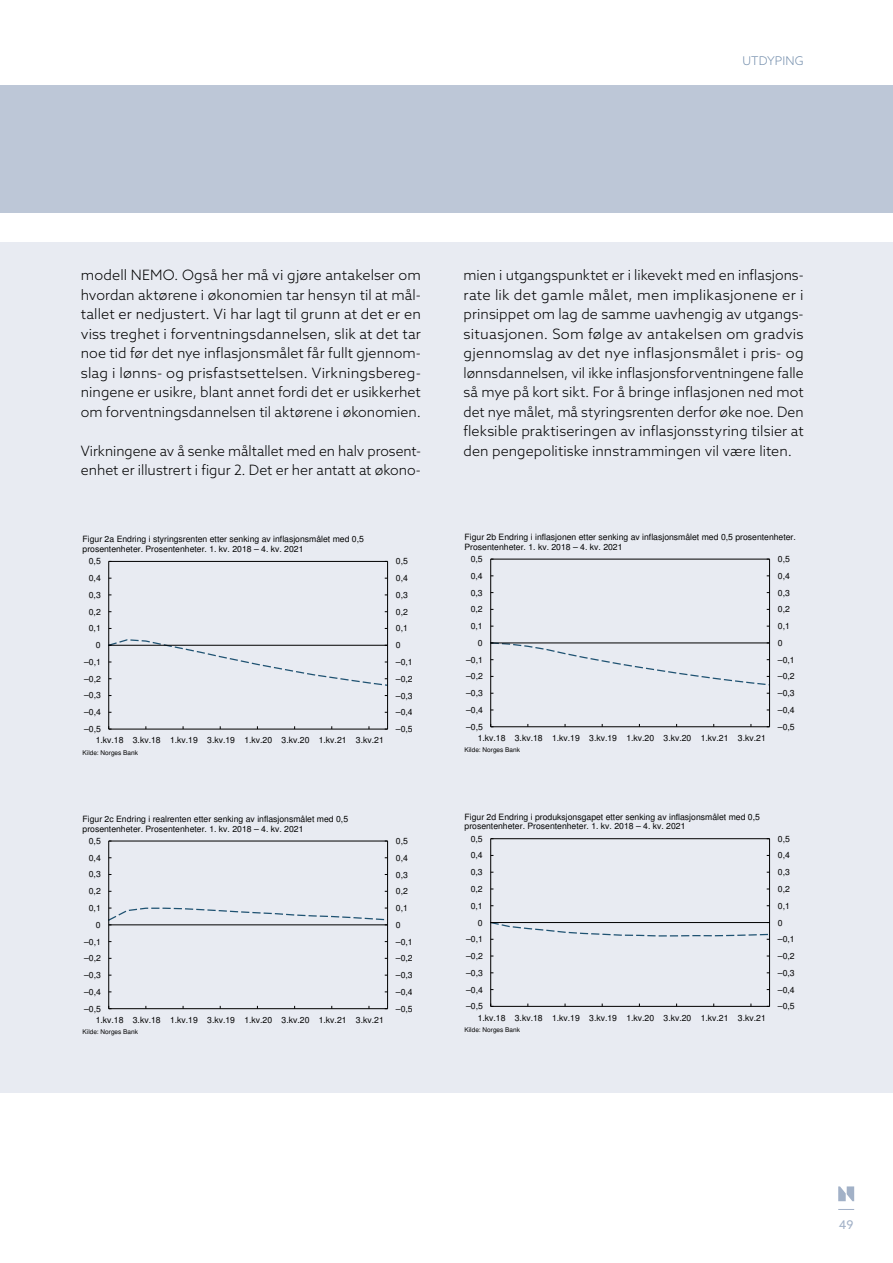
<style>
.page{position:relative;width:893px;height:1263px;background:#fff}
.page>*{position:absolute;margin:0;border:0;box-sizing:border-box;transform-origin:0 0}
.t1{font:300 14.25px/19.5px "Azo Sans";letter-spacing:.005em;color:#000}
.t2{font:300 12px "Azo Sans";letter-spacing:.015em;color:#758fad}
.t3{font:12px "Azo Sans";color:#a2b1c7}
.t4{font:8.7px/9.9px "Helvetica";color:#000}
.t5{font:6.45px "Helvetica";color:#000}
</style>
<div class="page">
<div style="left:0;top:85px;width:893px;height:128px;background:#bdc7d7"></div>
<div style="left:0;top:242px;width:893px;height:851px;background:#e8ebf2"></div>
<img style="left:109px;top:562px;width:278px;height:167px">
<hr style="left:109px;top:729px;width:279px;height:1px;background:#000">
<hr style="left:108px;top:561px;width:1px;height:168px;background:#000">
<hr style="left:109px;top:561px;width:279px;height:1px;background:#000">
<hr style="left:387px;top:561px;width:1px;height:168px;background:#000">
<svg style="left:108px;top:638px;width:281px;height:49px"></svg>
<img style="left:109px;top:842px;width:278px;height:166px">
<hr style="left:109px;top:1008px;width:279px;height:1px;background:#000">
<hr style="left:108px;top:841px;width:1px;height:168px;background:#000">
<hr style="left:109px;top:841px;width:279px;height:1px;background:#000">
<hr style="left:387px;top:841px;width:1px;height:168px;background:#000">
<svg style="left:108px;top:907px;width:281px;height:18px"></svg>
<hr style="left:491px;top:726px;width:278px;height:1px;background:#000">
<hr style="left:490px;top:559px;width:1px;height:168px;background:#000">
<hr style="left:491px;top:559px;width:278px;height:1px;background:#000">
<hr style="left:769px;top:559px;width:1px;height:168px;background:#000">
<svg style="left:490px;top:642px;width:281px;height:44px"></svg>
<img style="left:491px;top:839px;width:278px;height:167px">
<hr style="left:491px;top:1006px;width:278px;height:1px;background:#000">
<hr style="left:490px;top:839px;width:1px;height:167px;background:#000">
<hr style="left:491px;top:838px;width:278px;height:1px;background:#000">
<hr style="left:769px;top:839px;width:1px;height:167px;background:#000">
<svg style="left:490px;top:921px;width:281px;height:19px"></svg>
<svg style="left:838px;top:1209px;width:16px;height:1px"></svg>
<svg style="left:838px;top:1186px;width:16px;height:15px"></svg>
<h2 class="t2" style="left:742px;top:53px;width:63px">Utdyping</h2>
<p class="t1" style="left:81px;top:265px;width:342px">modell NEMO. Også her må vi gjøre antakelser om hvordan aktørene i økonomien tar hensyn til at mål&shy;tallet er nedjustert. Vi har lagt til grunn at det er en viss treghet i forventningsdannelsen, slik at det tar noe tid før det nye inflasjonsmålet får fullt gjennom&shy;slag i lønns- og prisfastsettelsen. Virkningsbereg&shy;ningene er usikre, blant annet fordi det er usikkerhet om forventningsdannelsen til aktørene i økonomien.</p>
<h1 class="t1" style="left:81px;top:441px;width:342px">Virkningene av å senke måltallet med en halv prosent&shy;enhet er illustrert i figur 2. Det er her antatt at økono-</h1>
<p class="t1" style="left:463px;top:265px;width:342px;text-align:justify">mien i utgangspunktet er i likevekt med en inflasjons&shy;rate lik det gamle målet, men implikasjonene er i prinsippet om lag de samme uavhengig av utgangs&shy;situasjonen. Som følge av antakelsen om gradvis gjennomslag av det nye inflasjonsmålet i pris- og lønnsdannelsen, vil ikke inflasjonsforventningene falle så mye på kort sikt. For å bringe inflasjonen ned mot det nye målet, må styringsrenten derfor øke noe. Den fleksible praktiseringen av inflasjonsstyring tilsier at den pengepolitiske innstrammingen vil være liten.</p>
<p class="t4" style="left:83px;top:535px;width:283px">Figur 2a Endring i styringsrenten etter senking av inflasjonsmålet med 0,5 prosentenheter. Prosentenheter. 1. kv. 2018 – 4. kv. 2021</p>
<p class="t4" style="left:89px;top:557px;width:14px">0,5</p>
<p class="t4" style="left:396px;top:557px;width:14px">0,5</p>
<p class="t4" style="left:465px;top:533px;width:333px">Figur 2b Endring i inflasjonen etter senking av inflasjonsmålet med 0,5 prosentenheter.<br>Prosentenheter. 1. kv. 2018 – 4. kv. 2021</p>
<p class="t4" style="left:471px;top:555px;width:14px">0,5</p>
<p class="t4" style="left:778px;top:555px;width:14px">0,5</p>
<p class="t4" style="left:89px;top:574px;width:14px">0,4</p>
<p class="t4" style="left:396px;top:574px;width:14px">0,4</p>
<p class="t4" style="left:471px;top:571px;width:14px">0,4</p>
<p class="t4" style="left:778px;top:571px;width:14px">0,4</p>
<p class="t4" style="left:89px;top:591px;width:14px">0,3</p>
<p class="t4" style="left:396px;top:591px;width:14px">0,3</p>
<p class="t4" style="left:471px;top:588px;width:14px">0,3</p>
<p class="t4" style="left:778px;top:588px;width:14px">0,3</p>
<p class="t4" style="left:89px;top:607px;width:14px">0,2</p>
<p class="t4" style="left:396px;top:607px;width:14px">0,2</p>
<p class="t4" style="left:471px;top:605px;width:14px">0,2</p>
<p class="t4" style="left:778px;top:605px;width:14px">0,2</p>
<p class="t4" style="left:89px;top:624px;width:14px">0,1</p>
<p class="t4" style="left:396px;top:624px;width:14px">0,1</p>
<p class="t4" style="left:471px;top:622px;width:14px">0,1</p>
<p class="t4" style="left:778px;top:622px;width:14px">0,1</p>
<p class="t4" style="left:96px;top:641px;width:6px">0</p>
<p class="t4" style="left:396px;top:641px;width:6px">0</p>
<p class="t4" style="left:478px;top:639px;width:6px">0</p>
<p class="t4" style="left:778px;top:639px;width:6px">0</p>
<p class="t4" style="left:84px;top:658px;width:18px">–0,1</p>
<p class="t4" style="left:396px;top:658px;width:18px">–0,1</p>
<p class="t4" style="left:466px;top:655px;width:18px">–0,1</p>
<p class="t4" style="left:778px;top:655px;width:18px">–0,1</p>
<p class="t4" style="left:84px;top:674px;width:18px">–0,2</p>
<p class="t4" style="left:396px;top:674px;width:18px">–0,2</p>
<p class="t4" style="left:466px;top:672px;width:18px">–0,2</p>
<p class="t4" style="left:778px;top:672px;width:18px">–0,2</p>
<p class="t4" style="left:84px;top:691px;width:18px">–0,3</p>
<p class="t4" style="left:396px;top:691px;width:18px">–0,3</p>
<p class="t4" style="left:466px;top:689px;width:18px">–0,3</p>
<p class="t4" style="left:778px;top:689px;width:18px">–0,3</p>
<p class="t4" style="left:84px;top:708px;width:18px">–0,4</p>
<p class="t4" style="left:396px;top:708px;width:18px">–0,4</p>
<p class="t4" style="left:466px;top:706px;width:18px">–0,4</p>
<p class="t4" style="left:778px;top:706px;width:18px">–0,4</p>
<p class="t4" style="left:84px;top:725px;width:18px">–0,5</p>
<p class="t4" style="left:96px;top:736px;width:290px">1.kv.18 3.kv.18 1.kv.19 3.kv.19 1.kv.20 3.kv.20 1.kv.21 3.kv.21</p>
<p class="t4" style="left:396px;top:725px;width:18px">–0,5</p>
<p class="t4" style="left:466px;top:722px;width:18px">–0,5</p>
<p class="t4" style="left:478px;top:734px;width:290px">1.kv.18 3.kv.18 1.kv.19 3.kv.19 1.kv.20 3.kv.20 1.kv.21 3.kv.21</p>
<p class="t4" style="left:778px;top:722px;width:18px">–0,5</p>
<p class="t5" style="left:83px;top:750px;width:57px">Kilde: Norges Bank</p>
<p class="t5" style="left:465px;top:747px;width:57px">Kilde: Norges Bank</p>
<p class="t4" style="left:83px;top:815px;width:267px">Figur 2c Endring i realrenten etter senking av inflasjonsmålet med 0,5 prosentenheter. Prosentenheter. 1. kv. 2018 – 4. kv. 2021</p>
<p class="t4" style="left:89px;top:837px;width:14px">0,5</p>
<p class="t4" style="left:396px;top:837px;width:14px">0,5</p>
<p class="t4" style="left:465px;top:812px;width:297px">Figur 2d Endring i produksjonsgapet etter senking av inflasjonsmålet med 0,5 prosentenheter. Prosentenheter. 1. kv. 2018 – 4. kv. 2021</p>
<p class="t4" style="left:471px;top:834px;width:14px">0,5</p>
<p class="t4" style="left:778px;top:834px;width:14px">0,5</p>
<p class="t4" style="left:89px;top:853px;width:14px">0,4</p>
<p class="t4" style="left:396px;top:853px;width:14px">0,4</p>
<p class="t4" style="left:471px;top:851px;width:14px">0,4</p>
<p class="t4" style="left:778px;top:851px;width:14px">0,4</p>
<p class="t4" style="left:89px;top:870px;width:14px">0,3</p>
<p class="t4" style="left:396px;top:870px;width:14px">0,3</p>
<p class="t4" style="left:471px;top:868px;width:14px">0,3</p>
<p class="t4" style="left:778px;top:868px;width:14px">0,3</p>
<p class="t4" style="left:89px;top:887px;width:14px">0,2</p>
<p class="t4" style="left:396px;top:887px;width:14px">0,2</p>
<p class="t4" style="left:471px;top:885px;width:14px">0,2</p>
<p class="t4" style="left:778px;top:885px;width:14px">0,2</p>
<p class="t4" style="left:89px;top:904px;width:14px">0,1</p>
<p class="t4" style="left:396px;top:904px;width:14px">0,1</p>
<p class="t4" style="left:471px;top:901px;width:14px">0,1</p>
<p class="t4" style="left:778px;top:901px;width:14px">0,1</p>
<p class="t4" style="left:96px;top:920px;width:6px">0</p>
<p class="t4" style="left:396px;top:920px;width:6px">0</p>
<p class="t4" style="left:478px;top:918px;width:6px">0</p>
<p class="t4" style="left:778px;top:918px;width:6px">0</p>
<p class="t4" style="left:84px;top:937px;width:18px">–0,1</p>
<p class="t4" style="left:396px;top:937px;width:18px">–0,1</p>
<p class="t4" style="left:466px;top:935px;width:18px">–0,1</p>
<p class="t4" style="left:778px;top:935px;width:18px">–0,1</p>
<p class="t4" style="left:84px;top:954px;width:18px">–0,2</p>
<p class="t4" style="left:396px;top:954px;width:18px">–0,2</p>
<p class="t4" style="left:466px;top:952px;width:18px">–0,2</p>
<p class="t4" style="left:778px;top:952px;width:18px">–0,2</p>
<p class="t4" style="left:84px;top:971px;width:18px">–0,3</p>
<p class="t4" style="left:396px;top:971px;width:18px">–0,3</p>
<p class="t4" style="left:466px;top:968px;width:18px">–0,3</p>
<p class="t4" style="left:778px;top:968px;width:18px">–0,3</p>
<p class="t4" style="left:84px;top:987px;width:18px">–0,4</p>
<p class="t4" style="left:396px;top:987px;width:18px">–0,4</p>
<p class="t4" style="left:466px;top:985px;width:18px">–0,4</p>
<p class="t4" style="left:778px;top:985px;width:18px">–0,4</p>
<p class="t4" style="left:84px;top:1004px;width:18px">–0,5</p>
<p class="t4" style="left:96px;top:1016px;width:290px">1.kv.18 3.kv.18 1.kv.19 3.kv.19 1.kv.20 3.kv.20 1.kv.21 3.kv.21</p>
<p class="t4" style="left:396px;top:1004px;width:18px">–0,5</p>
<p class="t4" style="left:466px;top:1002px;width:18px">–0,5</p>
<p class="t4" style="left:478px;top:1013px;width:290px">1.kv.18 3.kv.18 1.kv.19 3.kv.19 1.kv.20 3.kv.20 1.kv.21 3.kv.21</p>
<p class="t4" style="left:778px;top:1002px;width:18px">–0,5</p>
<p class="t5" style="left:83px;top:1029px;width:57px">Kilde: Norges Bank</p>
<p class="t5" style="left:465px;top:1027px;width:57px">Kilde: Norges Bank</p>
<h2 class="t3" style="left:839px;top:1217px;width:16px">49</h2>
</div>
